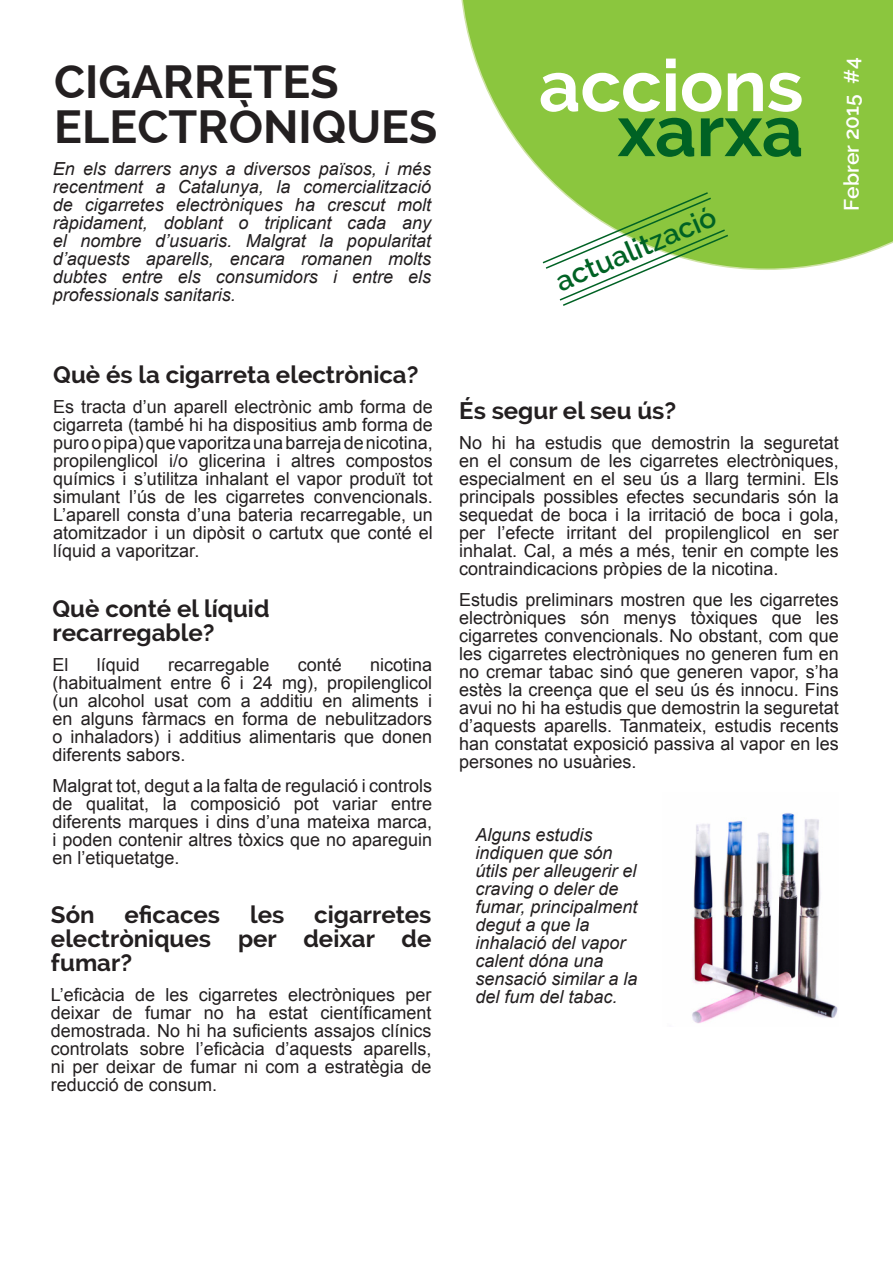
<style>
.page{position:relative;width:893px;height:1263px;background:#fff}
.page>*{position:absolute;margin:0;border:0;box-sizing:border-box;transform-origin:0 0}
.t1{font:700 72px "Raleway";color:#fff}
.t2{font:700 72px "Raleway";letter-spacing:-.005em;color:#006224}
.Titol_noticia{font:700 46.5px "Raleway";color:#231f20}
.t3{font:600 28.5px "Raleway";color:#006224}
.Nom_entrevista{font:700 24px/24px "Raleway";color:#231f20;text-align:justify}
.t4{font:600 21px "Raleway";color:#fff}
.Nom_entrevista-2{font:18px/18px "Arial";color:#231f20;text-align:justify}
.Nom_entrevista-3{font:italic 18px/18px "Arial";color:#231f20}
</style>
<div class="page">
<svg style="left:461px;top:0;width:432px;height:270px;background:#9bce59"></svg>
<img style="left:692px;top:813px;width:146px;height:211px">
<svg style="left:541px;top:191px;width:189px;height:115px"></svg>
<p class="Titol_noticia" style="left:54px;top:55px;width:286px">CIGARRETES</p>
<p class="Titol_noticia" style="left:54px;top:100px;width:385px">ELECTRÒNIQUES</p>
<p class="Nom_entrevista-3" style="left:53px;top:160px;width:380px;text-align:justify">En els darrers anys a diversos països, i més recentment a Catalunya, la comercialització de cigarretes electròniques ha crescut molt ràpidament, doblant o triplicant cada any el nombre d’usuaris. Malgrat la popularitat d’aquests aparells, encara romanen molts dubtes entre els consumidors i entre els professionals sanitaris.</p>
<p class="t1" style="left:539px;top:45px;width:266px">accions</p>
<p class="t2" style="left:617px;top:90px;width:187px">xarxa</p>
<p class="t3" style="left:550px;top:267px;width:173px;rotate:-23deg">actualització</p>
<p class="t4" style="left:839px;top:211px;width:155px;rotate:-90deg">Febrer 2015 #4</p>
<p class="Nom_entrevista" style="left:53px;top:362px;width:367px">Què és la cigarreta electrònica?</p>
<p class="Nom_entrevista-2" style="left:53px;top:398px;width:381px">Es tracta d’un aparell electrònic amb forma de cigarreta (també hi ha dispositius amb forma de puro o pipa) que vaporitza una barreja de nicotina, propilenglicol i/o glicerina i altres compostos químics i s’utilitza inhalant el vapor produït tot simulant l’ús de les cigarretes convencionals.<br>L’aparell consta d’una bateria recarregable, un atomitzador i un dipòsit o cartutx que conté el líquid a vaporitzar.</p>
<p class="Nom_entrevista" style="left:52px;top:596px;width:219px">Què conté el líquid recarregable?</p>
<p class="Nom_entrevista-2" style="left:52px;top:656px;width:18px">El</p>
<p class="Nom_entrevista-2" style="left:97px;top:656px;width:45px">líquid</p>
<p class="Nom_entrevista-2" style="left:168px;top:656px;width:103px">recarregable</p>
<p class="Nom_entrevista-2" style="left:298px;top:656px;width:46px">conté</p>
<p class="Nom_entrevista-2" style="left:52px;top:656px;width:381px;text-indent:318px">nicotina (habitualment entre 6 i 24 mg), propilenglicol (un alcohol usat com a additiu en aliments i en alguns fàrmacs en forma de nebulitzadors o inhaladors) i additius alimentaris que donen diferents sabors.</p>
<p class="Nom_entrevista-2" style="left:52px;top:777px;width:381px">Malgrat tot, degut a la falta de regulació i controls de qualitat, la composició pot variar entre diferents marques i dins d’una mateixa marca, i poden contenir altres tòxics que no apareguin en l’etiquetatge.</p>
<p class="Nom_entrevista" style="left:51px;top:902px;width:382px">Són eficaces les cigarretes electròniques per deixar de fumar?</p>
<p class="Nom_entrevista-2" style="left:51px;top:986px;width:382px">L’eficàcia de les cigarretes electròniques per deixar de fumar no ha estat científicament demostrada. No hi ha suficients assajos clínics controlats sobre l’eficàcia d’aquests aparells, ni per deixar de fumar ni com a estratègia de reducció de consum.</p>
<p class="Nom_entrevista" style="left:459px;top:398px;width:218px">És segur el seu ús?</p>
<p class="Nom_entrevista-2" style="left:459px;top:434px;width:381px">No hi ha estudis que demostrin la seguretat en el consum de les cigarretes electròniques, especialment en el seu ús a llarg termini. Els principals possibles efectes secundaris són la sequedat de boca i la irritació de boca i gola, per l’efecte irritant del propilenglicol en ser inhalat. Cal, a més a més, tenir en compte les contraindicacions pròpies de la nicotina.</p>
<p class="Nom_entrevista-2" style="left:459px;top:591px;width:381px">Estudis preliminars mostren que les cigarretes electròniques són menys tòxiques que les cigarretes convencionals. No obstant, com que les cigarretes electròniques no generen fum en no cremar tabac sinó que generen vapor, s’ha estès la creença que el seu ús és innocu. Fins avui no hi ha estudis que demostrin la seguretat d’aquests aparells. Tanmateix, estudis recents han constatat exposició passiva al vapor en les persones no usuàries.</p>
<p class="Nom_entrevista-3" style="left:475px;top:826px;width:164px">Alguns estudis indiquen que són útils per alleugerir el craving o deler de fumar, principalment degut a que la inhalació del vapor calent dóna una sensació similar a la del fum del tabac.</p>
</div>
